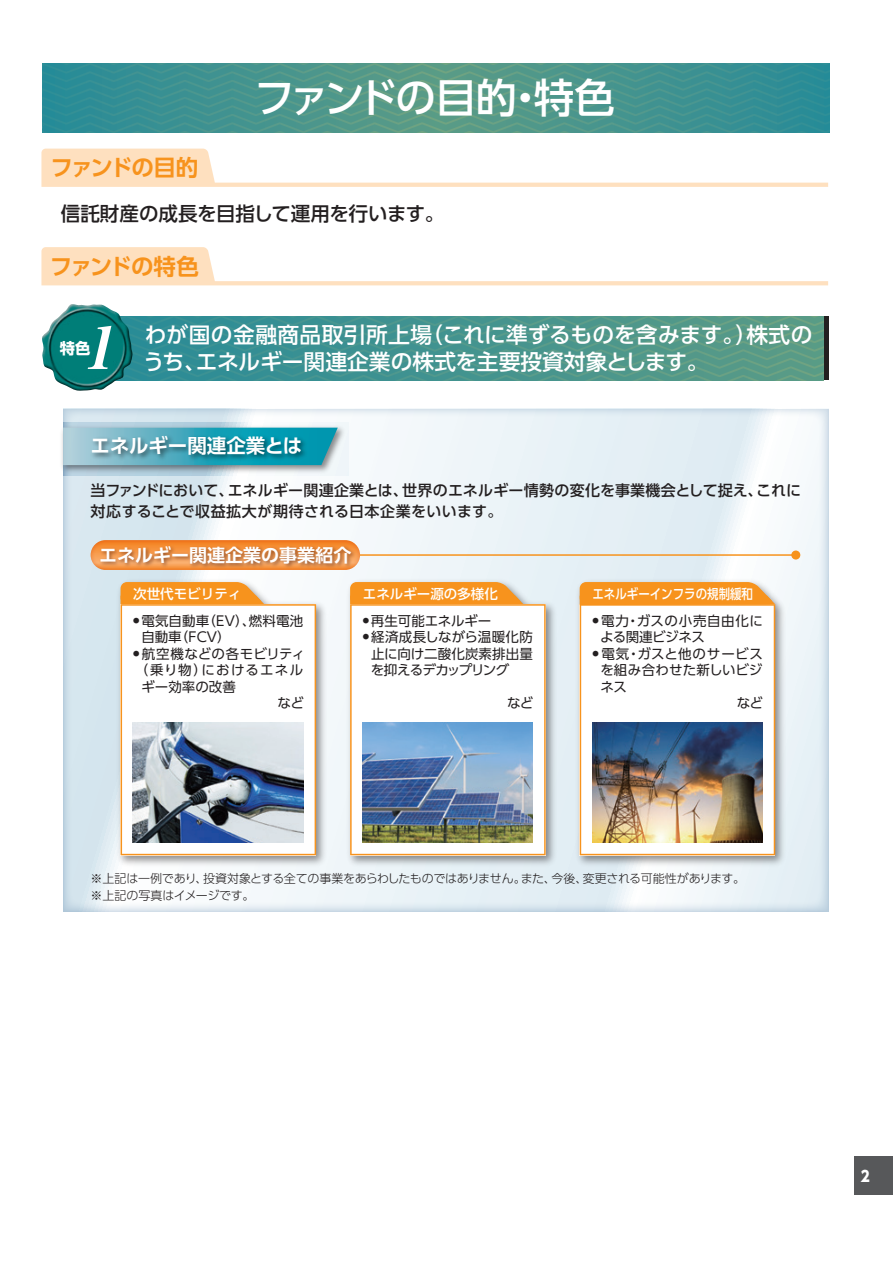
<style>
.page{position:relative;width:893px;height:1263px;background:#fff}
.page>*{position:absolute;margin:0;border:0;box-sizing:border-box;transform-origin:0 0}
.t1{font:italic 58.5px "Midashi Min Pr 5 MA31";color:#fff;scale:1.04 1}
.t2{font:500 40.5px "UD Shin Go Pro";letter-spacing:-.06em;color:#fff}
.t3{font:700 22.5px "UD Shin Go Pro De";letter-spacing:-.07em;color:#f7931d}
.t4{font:500 21.75px/27.8px "UD Shin Go Pro";color:#fff}
.t5{font:500 19.5px "UD Shin Go Pro";letter-spacing:-.01em;color:#231f20}
.t6{font:700 19.5px "UD Shin Go Pro De";letter-spacing:-.005em;color:#fff}
.t7{font:700 18px "UD Shin Go Pro De";color:#fff}
.t8{font:700 15.3px "UD Shin Go Pro";color:#fff}
.t9{font:500 15px/21px "UD Shin Go Pro";letter-spacing:.015em;color:#231f20}
.t10{font:800 15px "UD Shin Go Pro";color:#fff;scale:.9 1}
.t11{font:13.5px/16.5px "UD Shin Go Pro";color:#231f20}
.t12{font:13.5px/16.5px "UD Shin Go Pro";letter-spacing:.02em;color:#231f20}
.t13{font:500 13.5px "UD Shin Go Pro";color:#fff}
.t14{font:500 13.5px "UD Shin Go Pro";color:#fff;scale:.85 1}
.t15{font:13.5px "UD Shin Go Pro";letter-spacing:.05em;color:#231f20}
.t16{font:13.5px "UD Shin Go Pro";letter-spacing:.085em;color:#231f20}
.t17{font:300 12px/16.5px "UD Shin Go Pro";letter-spacing:-.02em;color:#231f20}
</style>
<div class="page">
<div style="left:855px;top:1157px;width:38px;height:38px;background:#57585a"></div>
<svg style="left:43px;top:64px;width:786px;height:68px;background:#45948e"></svg>
<svg style="left:41px;top:149px;width:787px;height:38px"></svg>
<svg style="left:41px;top:247px;width:787px;height:38px"></svg>
<svg style="left:133px;top:316px;width:690px;height:64px;background:#47958d"></svg>
<hr style="left:825px;top:316px;width:4px;height:64px;background:#231f20">
<img style="left:42px;top:304px;width:91px;height:87px">
<svg style="left:63px;top:409px;width:765px;height:502px;fill:#e7f1f6"></svg>
<img style="left:61px;top:422px;width:287px;height:53px">
<svg style="left:63px;top:428px;width:275px;height:37px;background:#61b3c3"></svg>
<img style="left:114px;top:576px;width:216px;height:293px">
<svg style="left:121px;top:582px;width:143px;height:22px;background:#f5992d"></svg>
<svg style="left:121px;top:604px;width:195px;height:251px"></svg>
<img style="left:343px;top:575px;width:216px;height:294px">
<svg style="left:350px;top:582px;width:173px;height:22px;background:#f4982a"></svg>
<svg style="left:350px;top:604px;width:196px;height:251px"></svg>
<img style="left:573px;top:575px;width:216px;height:294px">
<svg style="left:580px;top:582px;width:195px;height:22px;background:#f59829"></svg>
<svg style="left:580px;top:604px;width:195px;height:251px"></svg>
<hr style="left:168px;top:554px;width:628px;height:2px;background:#f7931d">
<div style="left:791px;top:550px;width:9px;height:9px;background:#f7931d;border-radius:50%"></div>
<svg style="left:91px;top:540px;width:269px;height:30px"></svg>
<img style="left:86px;top:431px;width:225px;height:38px">
<img style="left:96px;top:542px;width:262px;height:34px">
<img style="left:133px;top:723px;width:170px;height:119px">
<img style="left:362px;top:723px;width:171px;height:119px">
<img style="left:593px;top:723px;width:170px;height:119px">
<h2 class="t2" style="left:254px;top:65px;width:362px">ファンドの目的・特色</h2>
<h3 class="t3" style="left:50px;top:149px;width:149px">ファンドの目的</h3>
<h3 class="t5" style="left:61px;top:198px;width:385px">信託財産の成長を目指して運用を行います。</h3>
<h3 class="t3" style="left:50px;top:248px;width:151px">ファンドの特色</h3>
<h1 class="t1" style="left:82px;top:302px;width:49px">1</h1>
<h3 class="t4" style="left:143px;top:320px;width:671px">わが国の金融商品取引所上場（これに準ずるものを含みます。）株式のうち、エネルギー関連企業の株式を主要投資対象とします。</h3>
<p class="t8" style="left:60px;top:335px;width:32px">特色</p>
<h3 class="t6" style="left:90px;top:430px;width:213px">エネルギー関連企業とは</h3>
<p class="t9" style="left:91px;top:479px;width:712px">当ファンドにおいて、エネルギー関連企業とは、世界のエネルギー情勢の変化を事業機会として捉え、これに対応することで収益拡大が期待される日本企業をいいます。</p>
<h3 class="t7" style="left:99px;top:540px;width:254px">エネルギー関連企業の事業紹介</h3>
<p class="t13" style="left:133px;top:583px;width:109px">次世代モビリティ</p>
<p class="t13" style="left:363px;top:583px;width:136px">エネルギー源の多様化</p>
<p class="t14" style="left:592px;top:583px;width:191px">エネルギーインフラの規制緩和</p>
<p class="t11" style="left:141px;top:612px;width:163px;text-indent:-8px"><sup>●</sup> 電気自動車（ＥＶ）、燃料電池自動車（ＦＣＶ）</p>
<p class="t12" style="left:133px;top:645px;width:173px"><sup>●</sup> 航空機などの各モビリティ</p>
<p class="t16" style="left:135px;top:659px;width:170px">（乗り物）におけるエネル</p>
<p class="t11" style="left:142px;top:678px;width:96px">ギー効率の改善</p>
<p class="t11" style="left:278px;top:695px;width:28px">など</p>
<p class="t11" style="left:363px;top:612px;width:130px"><sup>●</sup> 再生可能エネルギー</p>
<p class="t11" style="left:371px;top:629px;width:164px;text-align:justify;text-indent:-8px"><sup>●</sup> 経済成長しながら温暖化防止に向け二酸化炭素排出量を抑えるデカップリング</p>
<p class="t11" style="left:507px;top:695px;width:28px">など</p>
<p class="t12" style="left:600px;top:612px;width:164px;text-indent:-8px"><sup>●</sup> 電力・ガスの小売自由化による関連ビジネス</p>
<p class="t15" style="left:592px;top:643px;width:172px"><sup>●</sup> 電気・ガスと他のサービス</p>
<p class="t11" style="left:600px;top:662px;width:164px">を組み合わせた新しいビジ</p>
<p class="t11" style="left:600px;top:678px;width:28px">ネス</p>
<p class="t11" style="left:737px;top:695px;width:28px">など</p>
<p class="t17" style="left:91px;top:870px;width:656px">※上記は一例であり、投資対象とする全ての事業をあらわしたものではありません。また、今後、変更される可能性があります。※上記の写真はイメージです。</p>
<p class="t10" style="left:861px;top:1163px;width:11px">2</p>
</div>
